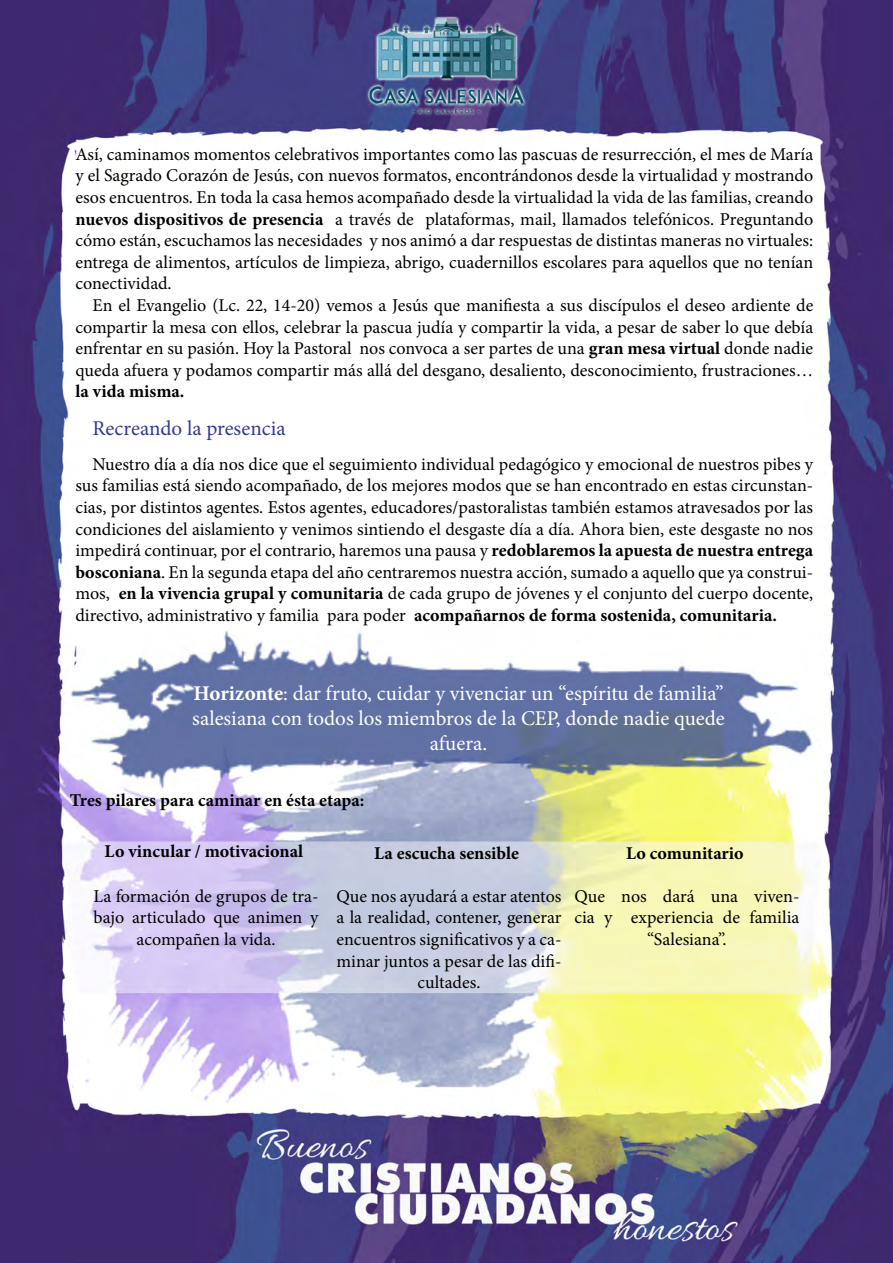
<style>
.page{position:relative;width:893px;height:1263px;background:#fff}
.page>*{position:absolute;margin:0;border:0;box-sizing:border-box;transform-origin:0 0}
.t1{font:21px/25.2px "Minion Pro";color:#fff;text-align:center}
.t2{font:21px "Minion Pro";color:#323b92}
.t3{font:18px/21.6px "Minion Pro";color:#000;text-align:justify}
.t4{font:700 18px "Minion Pro";color:#000}
.s1{font-weight:700}
</style>
<div class="page">
<img style="left:0;top:0;width:893px;height:1263px">
<p class="t3" style="left:75px;top:143px;width:739px">Así, caminamos momentos celebrativos importantes como las pascuas de resurrección, el mes de María y el Sagrado Corazón de Jesús, con nuevos formatos, encontrándonos desde la virtualidad y mostrando esos encuentros. En toda la casa hemos acompañado desde la virtualidad la vida de las familias, creando <span class="s1">nuevos dispositivos de presencia</span> a través de plataformas, mail, llamados telefónicos. Preguntando cómo están, escuchamos las necesidades y nos animó a dar respuestas de distintas maneras no virtuales: entrega de alimentos, artículos de limpieza, abrigo, cuadernillos escolares para aquellos que no tenían conectividad.</p>
<p class="t3" style="left:75px;top:295px;width:739px;text-indent:17px">En el Evangelio (Lc. 22, 14-20) vemos a Jesús que manifiesta a sus discípulos el deseo ardiente de compartir la mesa con ellos, celebrar la pascua judía y compartir la vida, a pesar de saber lo que debía enfrentar en su pasión. Hoy la Pastoral nos convoca a ser partes de una <span class="s1">gran mesa virtual</span> donde nadie queda afuera y podamos compartir más allá del desgano, desaliento, desconocimiento, frustraciones…</p>
<p class="t4" style="left:75px;top:379px;width:111px">la vida misma.</p>
<p class="t2" style="left:92px;top:415px;width:195px">Recreando la presencia</p>
<p class="t3" style="left:75px;top:453px;width:739px;text-indent:17px">Nuestro día a día nos dice que el seguimiento individual pedagógico y emocional de nuestros pibes y sus familias está siendo acompañado, de los mejores modos que se han encontrado en estas circunstan&shy;cias, por distintos agentes. Estos agentes, educadores/pastoralistas también estamos atravesados por las condiciones del aislamiento y venimos sintiendo el desgaste día a día. Ahora bien, este desgaste no nos impedirá continuar, por el contrario, haremos una pausa y <span class="s1">redoblaremos la apuesta de nuestra entrega bosconiana</span>. En la segunda etapa del año centraremos nuestra acción, sumado a aquello que ya construi&shy;mos, <span class="s1">en la vivencia grupal y comunitaria</span> de cada grupo de jóvenes y el conjunto del cuerpo docente, directivo, administrativo y familia para poder <span class="s1">acompañarnos de forma sostenida, comunitaria.</span></p>
<p class="t1" style="left:192px;top:681px;width:534px"><span class="s1">Horizonte</span>: dar fruto, cuidar y vivenciar un “espíritu de familia” salesiana con todos los miembros de la CEP, donde nadie quede afuera.</p>
<p class="t4" style="left:70px;top:788px;width:296px">Tres pilares para caminar en ésta etapa:</p>
<p class="t4" style="left:105px;top:839px;width:200px">Lo vincular / motivacional</p>
<p class="t3" style="left:94px;top:885px;width:226px;text-align:center">La formación de grupos de tra&shy;bajo articulado que animen y acompañen la vida.</p>
<p class="t4" style="left:374px;top:840px;width:146px">La escucha sensible</p>
<p class="t3" style="left:336px;top:885px;width:227px;text-align:center">Que nos ayudará a estar atentos a la realidad, contener, generar encuentros significativos y a ca&shy;minar juntos a pesar de las difi&shy;cultades.</p>
<p class="t4" style="left:626px;top:840px;width:119px">Lo comunitario</p>
<p class="t3" style="left:574px;top:885px;width:227px;text-align:center">Que nos dará una viven&shy;cia y experiencia de familia “Salesiana”.</p>
</div>
